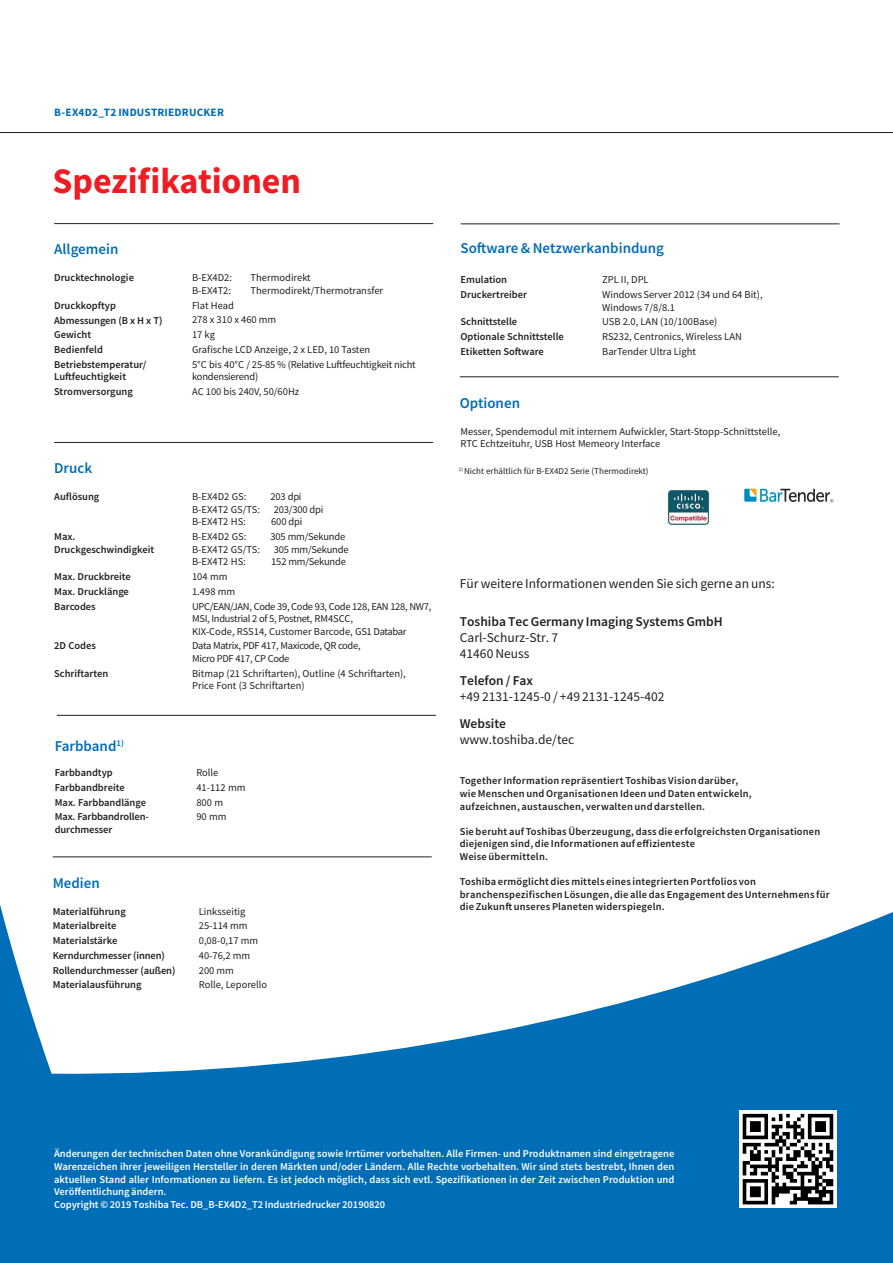
<style>
.page{position:relative;width:893px;height:1263px;background:#fff}
.page>*{position:absolute;margin:0;border:0;box-sizing:border-box;transform-origin:0 0}
.t1{font:700 36px "Toshiba Sans";letter-spacing:-.005em;color:#ee1d23}
.t2{font:500 15px "Toshiba Sans";color:#006db7}
.t3{font:13.5px/16.2px "Toshiba Sans";color:#231f20}
.t4{font:500 13.5px "Toshiba Sans";color:#231f20}
.t5{font:700 11.25px "Toshiba Sans";letter-spacing:.02em;color:#006db7}
.t6{font:10.5px/14.7px "Toshiba Sans";color:#231f20}
.t7{font:500 10.5px/14.7px "Toshiba Sans";color:#231f20}
.t8{font:500 10.5px/12.8px "Toshiba Sans";color:#fff}
.t9{font:500 10.5px/12.6px "Toshiba Sans";letter-spacing:.02em;color:#231f20}
.t10{font:10.5px/14.7px "Toshiba Sans";letter-spacing:-.03em;color:#231f20}
.t11{font:10.5px "Toshiba Sans";letter-spacing:-.02em;color:#231f20}
.t12{font:9px "Toshiba Sans";color:#231f20}
</style>
<div class="page">
<svg style="left:0;top:856px;width:893px;height:407px;fill:#006db7"></svg>
<svg style="left:739px;top:1110px;width:98px;height:98px"></svg>
<svg style="left:743px;top:1114px;width:90px;height:90px"></svg>
<hr style="left:0;top:132px;width:893px;height:1px;background:#231f20">
<hr style="left:54px;top:442px;width:379px;height:1px;background:#231f20">
<hr style="left:54px;top:223px;width:379px;height:1px;background:#231f20">
<hr style="left:53px;top:857px;width:379px;height:1px;background:#231f20">
<hr style="left:461px;top:224px;width:378px;height:1px;background:#231f20">
<hr style="left:460px;top:377px;width:379px;height:1px;background:#231f20">
<hr style="left:57px;top:715px;width:379px;height:1px;background:#231f20">
<img style="left:744px;top:488px;width:90px;height:15px">
<img style="left:667px;top:490px;width:43px;height:35px">
<p class="t5" style="left:54px;top:104px;width:171px">B-EX4D2_T2 INDUSTRIEDRUCKER</p>
<h1 class="t1" style="left:53px;top:156px;width:250px">Spezifikationen</h1>
<h2 class="t2" style="left:54px;top:239px;width:66px">Allgemein</h2>
<p class="t7" style="left:54px;top:271px;width:81px">Drucktechnologie</p>
<p class="t7" style="left:54px;top:298px;width:110px">Druckkopftyp<br>Abmessungen (B x H x T)<br>Gewicht<br>Bedienfeld<br>Betriebstemperatur/</p>
<p class="t7" style="left:54px;top:369px;width:80px">Luftfeuchtigkeit<br>Stromversorgung</p>
<h2 class="t2" style="left:54px;top:458px;width:40px">Druck</h2>
<p class="t7" style="left:54px;top:489px;width:47px">Auflösung</p>
<p class="t7" style="left:54px;top:530px;width:102px;line-height:12.6px">Max.<br>Druckgeschwindigkeit</p>
<p class="t7" style="left:54px;top:569px;width:78px">Max. Druckbreite<br>Max. Drucklänge<br>Barcodes</p>
<p class="t7" style="left:54px;top:638px;width:43px">2D Codes</p>
<p class="t7" style="left:54px;top:666px;width:56px">Schriftarten</p>
<h2 class="t2" style="left:55px;top:736px;width:71px">Farbband<sup>1)</sup></h2>
<p class="t7" style="left:55px;top:765px;width:96px">Farbbandtyp<br>Farbbandbreite<br>Max. Farbbandlänge<br>Max. Farbbandrollen-</p>
<p class="t7" style="left:55px;top:822px;width:59px">durchmesser</p>
<p class="t6" style="left:192px;top:271px;width:41px">B-EX4D2:</p>
<p class="t6" style="left:251px;top:271px;width:62px">Thermodirekt</p>
<p class="t6" style="left:192px;top:283px;width:41px">B-EX4T2:</p>
<p class="t6" style="left:251px;top:283px;width:134px">Thermodirekt/Thermotransfer</p>
<p class="t6" style="left:192px;top:298px;width:225px">Flat Head<br>278 x 310 x 460 mm<br>17 kg<br>Grafische LCD Anzeige, 2 x LED, 10 Tasten<br>5°C bis 40°C / 25-85 % (Relative Luftfeuchtigkeit nicht</p>
<p class="t6" style="left:192px;top:369px;width:109px">kondensierend)<br>AC 100 bis 240V, 50/60Hz</p>
<p class="t6" style="left:192px;top:489px;width:56px">B-EX4D2 GS:</p>
<p class="t6" style="left:271px;top:489px;width:32px">203 dpi</p>
<p class="t6" style="left:192px;top:502px;width:69px">B-EX4T2 GS/TS:</p>
<p class="t11" style="left:274px;top:503px;width:51px">203/300 dpi</p>
<p class="t6" style="left:192px;top:514px;width:55px">B-EX4T2 HS:</p>
<p class="t6" style="left:271px;top:514px;width:32px">600 dpi</p>
<p class="t6" style="left:192px;top:529px;width:56px">B-EX4D2 GS:</p>
<p class="t11" style="left:271px;top:530px;width:76px">305 mm/Sekunde</p>
<p class="t6" style="left:192px;top:542px;width:69px">B-EX4T2 GS/TS:</p>
<p class="t11" style="left:274px;top:543px;width:76px">305 mm/Sekunde</p>
<p class="t6" style="left:192px;top:554px;width:55px">B-EX4T2 HS:</p>
<p class="t11" style="left:271px;top:555px;width:76px">152 mm/Sekunde</p>
<p class="t10" style="left:192px;top:569px;width:241px">104 mm<br>1.498 mm<br>UPC/EAN/JAN, Code 39, Code 93, Code 128, EAN 128, NW7,</p>
<p class="t10" style="left:192px;top:612px;width:216px;line-height:12.6px">MSI, Industrial 2 of 5, Postnet, RM4SCC,<br>KIX-Code, RSS14, Customer Barcode, GS1 Databar</p>
<p class="t10" style="left:192px;top:640px;width:170px;line-height:12.6px">Data Matrix, PDF 417, Maxicode, QR code,<br>Micro PDF 417, CP Code</p>
<p class="t6" style="left:192px;top:667px;width:215px;line-height:12.6px">Bitmap (21 Schriftarten), Outline (4 Schriftarten),<br>Price Font (3 Schriftarten)</p>
<p class="t6" style="left:196px;top:765px;width:51px">Rolle<br>41-112 mm<br>800 m<br>90 mm</p>
<h2 class="t2" style="left:53px;top:873px;width:49px">Medien</h2>
<p class="t7" style="left:53px;top:904px;width:124px">Materialführung<br>Materialbreite<br>Materialstärke<br>Kerndurchmesser (innen)<br>Rollendurchmesser (außen)<br>Materialausführung</p>
<p class="t6" style="left:199px;top:904px;width:70px">Linksseitig<br>25-114 mm<br>0,08-0,17 mm<br>40-76,2 mm<br>200 mm<br>Rolle, Leporello</p>
<h2 class="t2" style="left:461px;top:238px;width:205px">Software &amp; Netzwerkanbindung</h2>
<p class="t7" style="left:461px;top:272px;width:68px">Emulation<br>Druckertreiber</p>
<p class="t7" style="left:461px;top:314px;width:105px">Schnittstelle<br>Optionale Schnittstelle<br>Etiketten Software</p>
<p class="t6" style="left:602px;top:272px;width:162px">ZPL II, DPL<br>WindowsServer 2012 (34 und 64 Bit),</p>
<p class="t6" style="left:602px;top:300px;width:141px">Windows 7/8/8.1<br>USB 2.0, LAN (10/100Base)<br>RS232, Centronics, Wireless LAN<br>BarTender Ultra Light</p>
<h2 class="t2" style="left:460px;top:393px;width:62px">Optionen</h2>
<p class="t6" style="left:461px;top:425px;width:321px;line-height:12.6px">Messer, Spendemodul mit internem Aufwickler, Start-Stopp-Schnittstelle,<br>RTC Echtzeituhr, USB Host Memeory Interface</p>
<p class="t12" style="left:459px;top:466px;width:191px"><sup>1)</sup> Nicht erhältlich für B-EX4D2 Serie (Thermodirekt)</p>
<p class="t3" style="left:460px;top:576px;width:317px">Für weitere Informationen wenden Sie sich gerne an uns:</p>
<p class="t4" style="left:460px;top:613px;width:264px">Toshiba Tec Germany Imaging Systems GmbH</p>
<p class="t3" style="left:460px;top:629px;width:100px">Carl-Schurz-Str. 7<br>41460 Neuss</p>
<p class="t4" style="left:460px;top:672px;width:75px">Telefon / Fax</p>
<p class="t3" style="left:460px;top:689px;width:206px">+49 2131-1245-0 / +49 2131-1245-402</p>
<p class="t4" style="left:460px;top:715px;width:48px">Website</p>
<p class="t3" style="left:460px;top:732px;width:116px">www.toshiba.de/tec</p>
<p class="t9" style="left:460px;top:774px;width:293px">Together Information repräsentiert Toshibas Vision darüber, wie Menschen und Organisationen Ideen und Daten entwickeln, aufzeichnen, austauschen, verwalten und darstellen.</p>
<p class="t7" style="left:460px;top:825px;width:362px;line-height:12.6px">Sie beruht auf Toshibas Überzeugung, dass die erfolgreichsten Organisationen diejenigen sind, die Informationen auf effizienteste<br>Weise übermitteln.</p>
<p class="t9" style="left:460px;top:875px;width:371px">Toshiba ermöglicht dies mittels eines integrierten Portfolios von branchenspezifischen Lösungen, die alle das Engagement des Unternehmens für die Zukunft unseres Planeten widerspiegeln.</p>
<p class="t8" style="left:54px;top:1147px;width:622px">Änderungen der technischen Daten ohne Vorankündigung sowie Irrtümer vorbehalten. Alle Firmen- und Produktnamen sind eingetragene Warenzeichen ihrer jeweiligen Hersteller in deren Märkten und/oder Ländern. Alle Rechte vorbehalten. Wir sind stets bestrebt, Ihnen den aktuellen Stand aller Informationen zu liefern. Es ist jedoch möglich, dass sich evtl. Spezifikationen in der Zeit zwischen Produktion und Veröffentlichung ändern.<br>Copyright © 2019 Toshiba Tec. DB_B-EX4D2_T2 Industriedrucker 20190820</p>
</div>
